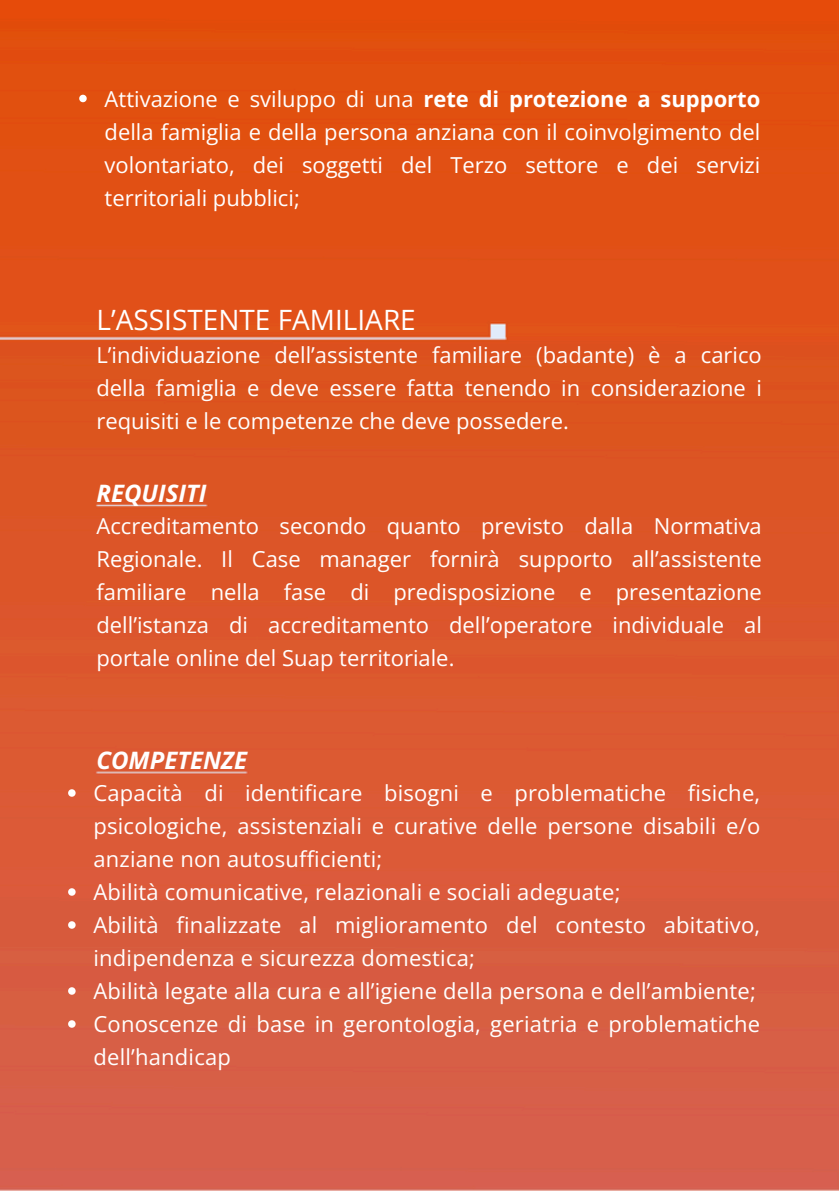
<style>
.page{position:relative;width:839px;height:1191px;background:#fff}
.page>*{position:absolute;margin:0;border:0;box-sizing:border-box;transform-origin:0 0}
.t1{font:28px "Open Sans";color:#fff}
.t2{font:italic 700 24px "Open Sans";color:#fff}
.t3{font:22px/33px "Open Sans";letter-spacing:.01em;color:#fff;text-align:justify}
.s1{font-weight:700}
</style>
<div class="page">
<img style="left:0;top:0;width:838px;height:1191px">
<svg style="left:68px;top:789px;width:8px;height:8px"></svg>
<svg style="left:68px;top:888px;width:8px;height:8px"></svg>
<svg style="left:68px;top:921px;width:8px;height:8px"></svg>
<svg style="left:68px;top:987px;width:8px;height:8px"></svg>
<svg style="left:68px;top:1020px;width:8px;height:8px"></svg>
<svg style="left:79px;top:95px;width:8px;height:7px"></svg>
<h2 class="t3" style="left:105px;top:82px;width:657px">Attivazione e sviluppo di una <span class="s1">rete di protezione a supporto </span>della famiglia e della persona anziana con il coinvolgimento del volontariato, dei soggetti del Terzo settore e dei servizi territoriali pubblici;</h2>
<p class="t1" style="left:96px;top:300px;width:321px">L’ASSISTENTE FAMILIARE</p>
<p class="t3" style="left:96px;top:338px;width:667px">L’individuazione dell’assistente familiare (badante) è a carico della famiglia e deve essere fatta tenendo in considerazione i requisiti e le competenze che deve possedere.</p>
<p class="t2" style="left:96px;top:476px;width:112px">REQUISITI</p>
<p class="t3" style="left:96px;top:509px;width:667px">Accreditamento secondo quanto previsto dalla Normativa Regionale. Il Case manager fornirà supporto all’assistente familiare nella fase di predisposizione e presentazione dell’istanza di accreditamento dell’operatore individuale al portale online del Suap territoriale.</p>
<p class="t2" style="left:96px;top:743px;width:152px">COMPETENZE</p>
<p class="t3" style="left:93px;top:776px;width:668px">Capacità di identificare bisogni e problematiche fisiche, psicologiche, assistenziali e curative delle persone disabili e/o anziane non autosufficienti;</p>
<h1 class="t3" style="left:93px;top:875px;width:528px">Abilità comunicative, relazionali e sociali adeguate;</h1>
<p class="t3" style="left:93px;top:908px;width:668px">Abilità finalizzate al miglioramento del contesto abitativo, indipendenza e sicurezza domestica;</p>
<h2 class="t3" style="left:93px;top:974px;width:663px">Abilità legate alla cura e all’igiene della persona e dell’ambiente;</h2>
<p class="t3" style="left:93px;top:1007px;width:668px">Conoscenze di base in gerontologia, geriatria e problematiche dell’handicap</p>
</div>
